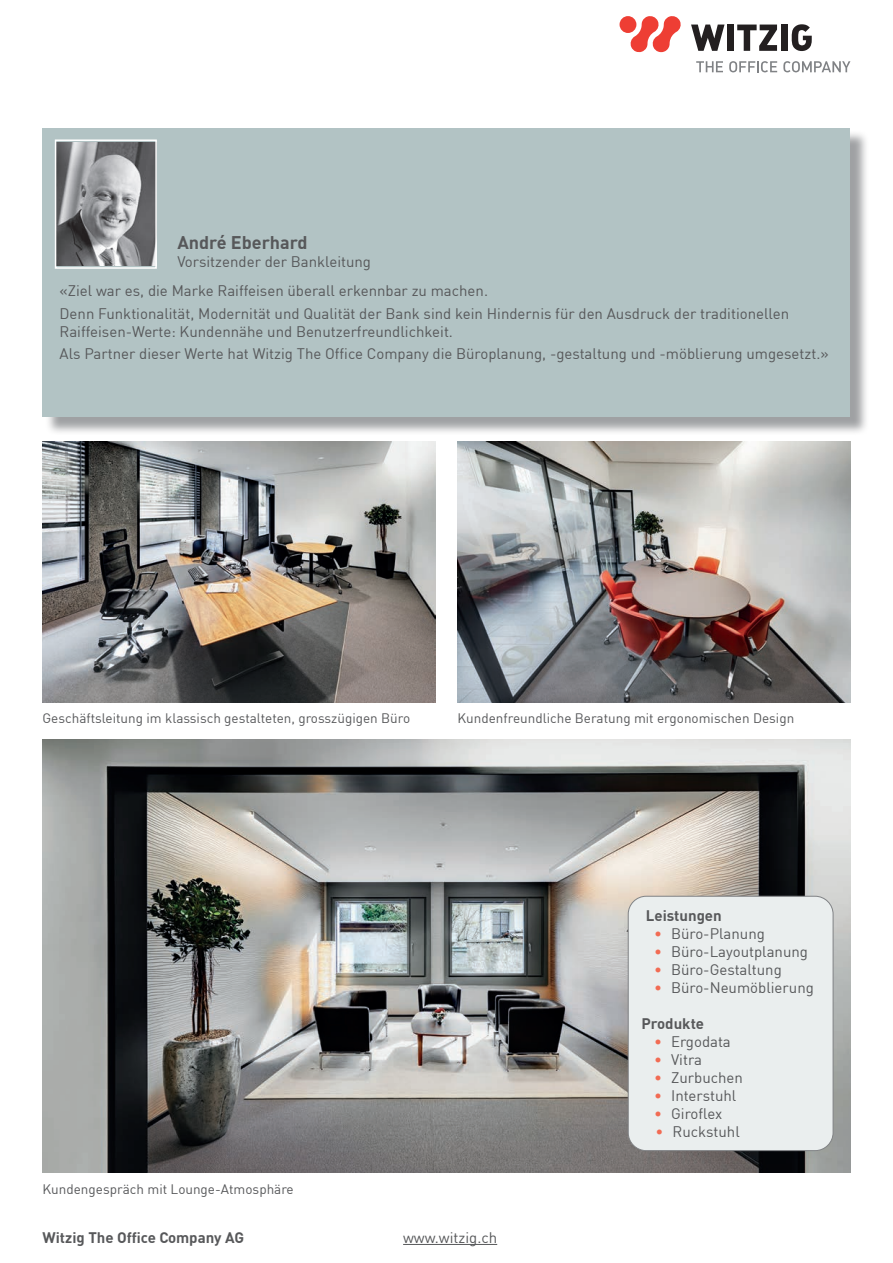
<style>
.page{position:relative;width:893px;height:1263px;background:#fff}
.page>*{position:absolute;margin:0;border:0;box-sizing:border-box;transform-origin:0 0}
.t1{font:700 18px "DIN";color:#57585a}
.t2{font:15px/28.8px "DIN";color:#57585a;text-align:center}
.t3{font:700 15px "DIN";color:#57585a}
.t4{font:13.5px "DIN";color:#57585a}
.s1{color:#f26b53}
</style>
<div class="page">
<svg style="left:691px;top:25px;width:33px;height:26px"></svg>
<div style="left:727px;top:25px;width:7px;height:26px;background:#231f20"></div>
<svg style="left:737px;top:25px;width:40px;height:26px"></svg>
<div style="left:781px;top:25px;width:7px;height:26px;background:#231f20"></div>
<svg style="left:792px;top:24px;width:20px;height:27px"></svg>
<div style="left:619px;top:16px;width:17px;height:17px;background:#ee3e34;border-radius:50%"></div>
<svg style="left:630px;top:16px;width:51px;height:36px"></svg>
<svg style="left:696px;top:61px;width:27px;height:11px"></svg>
<svg style="left:729px;top:61px;width:48px;height:11px"></svg>
<svg style="left:783px;top:61px;width:67px;height:11px"></svg>
<hr style="left:403px;top:1244px;width:94px;height:1px;background:#57585a">
<img style="left:457px;top:441px;width:393px;height:262px">
<div style="left:45px;top:130px;width:824px;height:306px;background:#808285;opacity:.75"></div>
<div style="left:43px;top:128px;width:807px;height:289px;background:#b2c3c4"></div>
<img style="left:43px;top:441px;width:393px;height:262px">
<img style="left:43px;top:739px;width:807px;height:433px">
<img style="left:58px;top:142px;width:96px;height:124px">
<div style="left:55px;top:139px;width:102px;height:130px;border:2px solid #fff"></div>
<div style="left:628px;top:896px;width:205px;height:254px;background:#eaeeee;border-radius:18px"></div>
<div style="left:628px;top:896px;width:205px;height:255px;border:1px solid #808285;border-radius:18px"></div>
<p class="t1" style="left:177px;top:231px;width:132px">André Eberhard</p>
<p class="t2" style="left:60px;top:247px;width:430px">Vorsitzender der Bankleitung<br>«Ziel war es, die Marke Raiffeisen überall erkennbar zu machen.</p>
<p class="t2" style="left:60px;top:304px;width:731px;line-height:18px;text-align:left">Denn Funktionalität, Modernität und Qualität der Bank sind kein Hindernis für den Ausdruck der traditionellen<br>Raiffeisen-Werte: Kundennähe und Benutzerfreundlichkeit.</p>
<p class="t2" style="left:60px;top:339px;width:771px">Als Partner dieser Werte hat Witzig The Office Company die Büroplanung, -gestaltung und -möblierung umgesetzt.»</p>
<p class="t4" style="left:43px;top:710px;width:369px">Geschäftsleitung im klassisch gestalteten, grosszügigen Büro</p>
<p class="t4" style="left:457px;top:710px;width:338px">Kundenfreundliche Beratung mit ergonomischen Design</p>
<p class="t4" style="left:43px;top:1180px;width:253px">Kundengespräch mit Lounge-Atmosphäre</p>
<p class="t3" style="left:43px;top:1227px;width:203px">Witzig The Office Company AG</p>
<p class="t2" style="left:403px;top:1223px;width:96px">www.witzig.ch</p>
<p class="t3" style="left:646px;top:906px;width:77px">Leistungen</p>
<p class="t2" style="left:654px;top:919px;width:112px"><span class="s1">•</span> Büro-Planung</p>
<p class="t2" style="left:654px;top:937px;width:155px"><span class="s1">•</span> Büro-Layoutplanung</p>
<p class="t2" style="left:654px;top:955px;width:129px"><span class="s1">•</span> Büro-Gestaltung</p>
<p class="t2" style="left:654px;top:973px;width:161px"><span class="s1">•</span> Büro-Neumöblierung</p>
<p class="t3" style="left:641px;top:1014px;width:64px">Produkte</p>
<p class="t2" style="left:654px;top:1027px;width:78px"><span class="s1">•</span> Ergodata</p>
<p class="t2" style="left:654px;top:1045px;width:50px"><span class="s1">•</span> Vitra</p>
<p class="t2" style="left:654px;top:1063px;width:90px"><span class="s1">•</span> Zurbuchen</p>
<p class="t2" style="left:654px;top:1081px;width:84px"><span class="s1">•</span> Interstuhl</p>
<p class="t2" style="left:654px;top:1099px;width:70px"><span class="s1">•</span> Giroflex</p>
<p class="t2" style="left:656px;top:1117px;width:86px"><span class="s1">•</span> Ruckstuhl</p>
</div>
